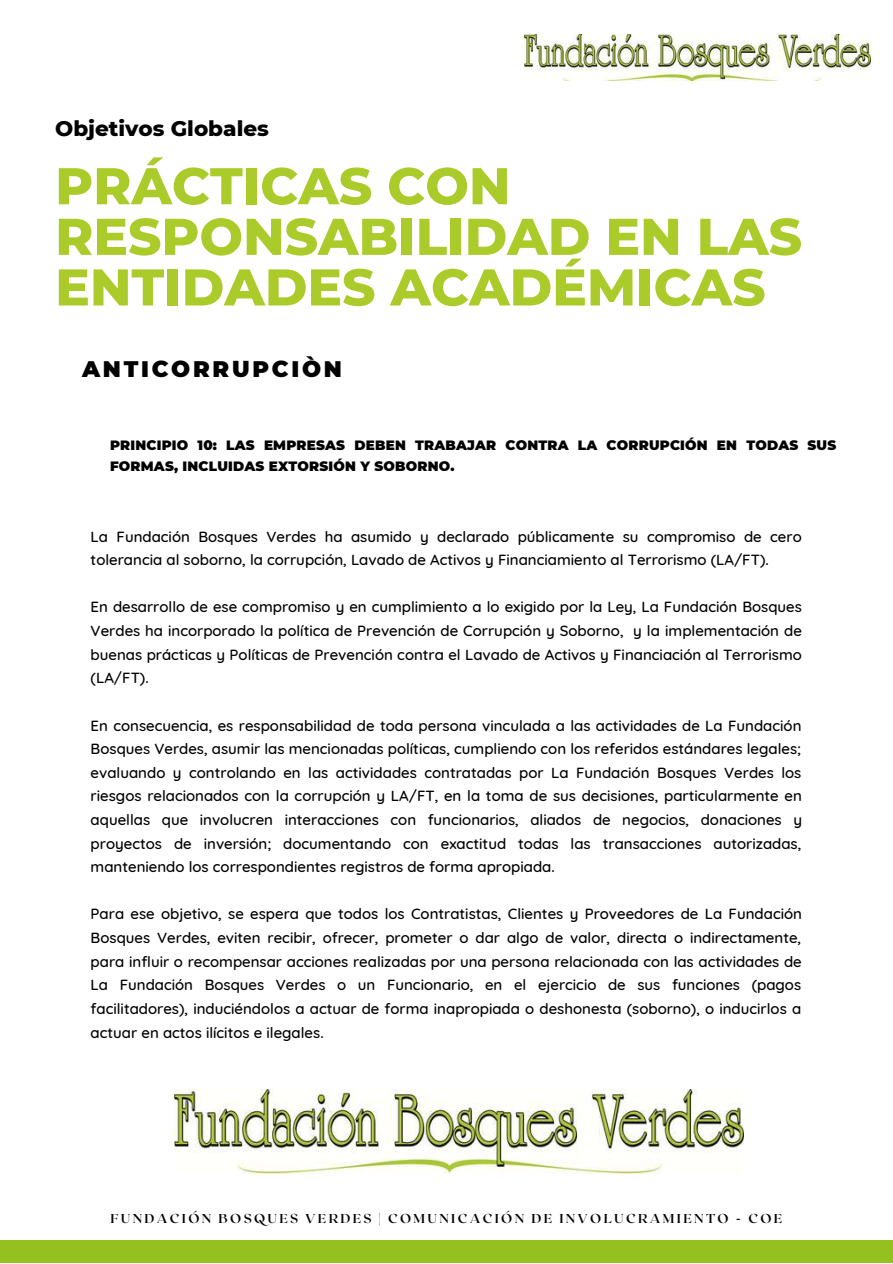
<style>
.page{position:relative;width:893px;height:1264px;background:#fff}
.page>*{position:absolute;margin:0;border:0;box-sizing:border-box;transform-origin:0 0}
.t1{font:800 51.6px/50.6px "Montserrat";color:#abcb2b}
.t2{font:900 22.5px "Montserrat";letter-spacing:.12em;color:#000}
.t3{font:800 21.45px "Montserrat";color:#000}
.t4{font:500 15px/23.5px "Quicksand";color:#000;text-align:justify}
.t5{font:900 13.5px/21.3px "Montserrat";letter-spacing:.015em;color:#000}
.t6{font:700 12.9px "Roxborough CF";letter-spacing:.18em;color:#000}
</style>
<div class="page">
<div style="left:0;top:1240px;width:892px;height:22px;background:#94c11f"></div>
<img style="left:524px;top:34px;width:346px;height:46px">
<img style="left:175px;top:1089px;width:568px;height:84px">
<h3 class="t3" style="left:55px;top:115px;width:215px">Objetivos Globales</h3>
<h1 class="t1" style="left:55px;top:160px;width:748px">PRÁCTICAS CON<br>RESPONSABILIDAD EN LAS<br>ENTIDADES ACADÉMICAS</h1>
<h2 class="t2" style="left:82px;top:356px;width:261px">ANTICORRUPCIÒN</h2>
<p class="t5" style="left:110px;top:434px;width:727px">PRINCIPIO 10: LAS EMPRESAS DEBEN TRABAJAR CONTRA LA CORRUPCIÓN EN TODAS SUS<br>FORMAS, INCLUIDAS EXTORSIÓN Y SOBORNO.</p>
<p class="t4" style="left:91px;top:524px;width:712px">La Fundación Bosques Verdes ha asumido y declarado públicamente su compromiso de cero tolerancia al soborno, la corrupción, Lavado de Activos y Financiamiento al Terrorismo (LA/FT).</p>
<p class="t4" style="left:91px;top:595px;width:712px">En desarrollo de ese compromiso y en cumplimiento a lo exigido por la Ley, La Fundación Bosques Verdes ha incorporado la política de Prevención de Corrupción y Soborno, y la implementación de buenas prácticas y Políticas de Prevención contra el Lavado de Activos y Financiación al Terrorismo (LA/FT).</p>
<p class="t4" style="left:91px;top:713px;width:712px">En consecuencia, es responsabilidad de toda persona vinculada a las actividades de La Fundación Bosques Verdes, asumir las mencionadas políticas, cumpliendo con los referidos estándares legales; evaluando y controlando en las actividades contratadas por La Fundación Bosques Verdes los riesgos relacionados con la corrupción y LA/FT, en la toma de sus decisiones, particularmente en aquellas que involucren interacciones con funcionarios, aliados de negocios, donaciones y proyectos de inversión; documentando con exactitud todas las transacciones autorizadas, manteniendo los correspondientes registros de forma apropiada.</p>
<p class="t4" style="left:91px;top:902px;width:712px">Para ese objetivo, se espera que todos los Contratistas, Clientes y Proveedores de La Fundación Bosques Verdes, eviten recibir, ofrecer, prometer o dar algo de valor, directa o indirectamente, para influir o recompensar acciones realizadas por una persona relacionada con las actividades de La Fundación Bosques Verdes o un Funcionario, en el ejercicio de sus funciones (pagos facilitadores), induciéndolos a actuar de forma inapropiada o deshonesta (soborno), o inducirlos a actuar en actos ilícitos e ilegales.</p>
<p class="t6" style="left:110px;top:1209px;width:673px">FUNDACIÓN BOSQUES VERDES | COMUNICACIÓN DE INVOLUCRAMIENTO - COE</p>
</div>
